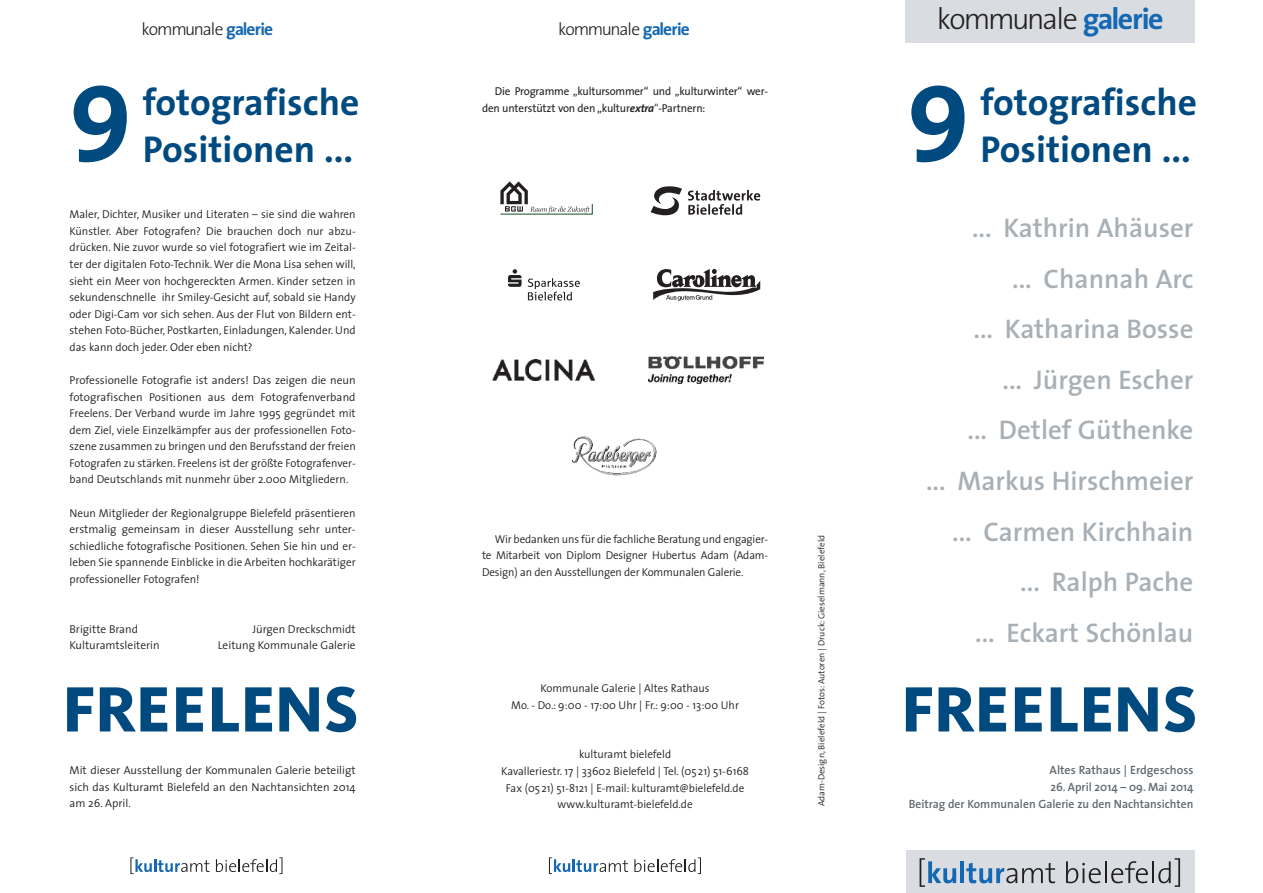
<style>
.page{position:relative;width:1263px;height:893px;background:#fff}
.page>*{position:absolute;margin:0;border:0;box-sizing:border-box;transform-origin:0 0}
.t1{font:700 108px "The Sans";color:#004a7f}
.t2{font:700 37.5px/46.5px "The Sans";color:#004a7f}
.t3{font:30px "The Sans Light Plain+QRFCDQ";letter-spacing:-.06em;color:#231f20}
.t4{font:600 27px/50.6px "The Sans";color:#a8b0b6;text-align:right}
.t5{font:17.4px "The Sans Light Plain+SHALKQ";letter-spacing:-.06em;color:#231f20}
.t6{font:17.4px "The Sans Light Plain+PXSJGW";letter-spacing:-.06em;color:#231f20}
.t7{font:600 12px/17px "The Sans";color:#60696f;text-align:right}
.t8{font:300 11.4px/16.6px "The Sans";color:#231f20;text-align:justify}
.t9{font:11.4px/16.6px "The Sans";letter-spacing:-.02em;color:#231f20}
.t10{font:300 9px "The Sans";color:#231f20}
.s1{font-family:"The Sans Bold Plain+CBKJFN";color:#1468b3}
.s2{font-family:"The Sans Bold Plain+OXTYOJ";color:#1468b3}
.s3{font-family:"The Sans Bold Plain+IJUPAO";color:#1468b3}
.s4{font-weight:700;font-style:italic}
.s5{font-weight:300}
</style>
<div class="page">
<svg style="left:67px;top:687px;width:26px;height:44px"></svg>
<svg style="left:100px;top:687px;width:67px;height:44px"></svg>
<svg style="left:176px;top:687px;width:27px;height:44px"></svg>
<svg style="left:212px;top:687px;width:27px;height:44px"></svg>
<svg style="left:245px;top:687px;width:27px;height:44px"></svg>
<svg style="left:279px;top:687px;width:40px;height:44px"></svg>
<svg style="left:326px;top:687px;width:30px;height:45px"></svg>
<div style="left:906px;top:0;width:289px;height:43px;background:#d9dce0"></div>
<div style="left:906px;top:850px;width:288px;height:43px;background:#d9dce0"></div>
<svg style="left:919px;top:858px;width:37px;height:29px"></svg>
<hr style="left:960px;top:861px;width:4px;height:22px;background:#1468b3">
<svg style="left:966px;top:863px;width:89px;height:20px"></svg>
<svg style="left:1066px;top:861px;width:35px;height:22px"></svg>
<hr style="left:1105px;top:861px;width:2px;height:22px;background:#231f20">
<svg style="left:1111px;top:861px;width:37px;height:22px"></svg>
<hr style="left:1152px;top:861px;width:2px;height:22px;background:#231f20">
<svg style="left:1158px;top:858px;width:22px;height:29px"></svg>
<svg style="left:549px;top:857px;width:79px;height:17px"></svg>
<svg style="left:634px;top:857px;width:67px;height:17px"></svg>
<svg style="left:130px;top:857px;width:80px;height:17px"></svg>
<svg style="left:216px;top:857px;width:66px;height:17px"></svg>
<svg style="left:500px;top:181px;width:93px;height:34px"></svg>
<svg style="left:508px;top:269px;width:13px;height:18px"></svg>
<svg style="left:528px;top:278px;width:52px;height:22px"></svg>
<svg style="left:688px;top:190px;width:72px;height:25px"></svg>
<svg style="left:651px;top:186px;width:31px;height:29px"></svg>
<svg style="left:653px;top:269px;width:107px;height:32px"></svg>
<img style="left:493px;top:360px;width:102px;height:20px">
<img style="left:580px;top:451px;width:77px;height:24px">
<img style="left:648px;top:357px;width:115px;height:26px">
<svg style="left:906px;top:687px;width:26px;height:44px"></svg>
<svg style="left:938px;top:687px;width:68px;height:44px"></svg>
<svg style="left:1015px;top:687px;width:27px;height:44px"></svg>
<svg style="left:1051px;top:687px;width:26px;height:44px"></svg>
<svg style="left:1084px;top:687px;width:27px;height:44px"></svg>
<svg style="left:1118px;top:687px;width:40px;height:44px"></svg>
<svg style="left:1164px;top:687px;width:31px;height:45px"></svg>
<h3 class="t5" style="left:141px;top:22px;width:133px">kommunale <span class="s1">galerie</span></h3>
<h3 class="t6" style="left:558px;top:22px;width:133px">kommunale <span class="s2">galerie</span></h3>
<h3 class="t3" style="left:937px;top:8px;width:228px">kommunale <span class="s3">galerie</span></h3>
<h1 class="t1" style="left:70px;top:63px;width:64px">9</h1>
<h2 class="t2" style="left:143px;top:83px;width:218px">fotografische<br>Positionen ...</h2>
<h1 class="t1" style="left:907px;top:63px;width:64px">9</h1>
<p class="t9" style="left:482px;top:84px;width:288px;text-indent:13px">Die Programme „kultursommer“ und „kulturwinter“ wer&shy;den unterstützt von den „kultur<span class="s4">extra</span><span class="s5">“</span>-Partnern:</p>
<h2 class="t2" style="left:980px;top:83px;width:218px">fotografische<br>Positionen ...</h2>
<p class="t8" style="left:70px;top:207px;width:288px">Maler, Dichter, Musiker und Literaten – sie sind die wahren Künstler. Aber Fotografen? Die brauchen doch nur abzu&shy;drücken. Nie zuvor wurde so viel fotografiert wie im Zeital&shy;ter der digitalen Foto-Technik.Wer die Mona Lisa sehen will, sieht ein Meer von hochgereckten Armen. Kinder setzen in sekundenschnelle ihr Smiley-Gesicht auf, sobald sie Handy oder Digi-Cam vor sich sehen. Aus der Flut von Bildern ent&shy;stehen Foto-Bücher, Postkarten, Einladungen, Kalender. Und das kann doch jeder. Oder eben nicht?</p>
<p class="t8" style="left:70px;top:373px;width:288px">Professionelle Fotografie ist anders! Das zeigen die neun fotografischen Positionen aus dem Fotografenverband Freelens. Der Verband wurde im Jahre 1995 gegründet mit dem Ziel, viele Einzelkämpfer aus der professionellen Foto&shy;szene zusammen zu bringen und den Berufsstand der freien Fotografen zu stärken. Freelens ist der größte Fotografenver&shy;band Deutschlands mit nunmehr über 2.000 Mitgliedern.</p>
<p class="t8" style="left:70px;top:506px;width:288px">Neun Mitglieder der Regionalgruppe Bielefeld präsentieren erstmalig gemeinsam in dieser Ausstellung sehr unter&shy;schiedliche fotografische Positionen. Sehen Sie hin und er&shy;leben Sie spannende Einblicke in die Arbeiten hochkarätiger professioneller Fotografen!</p>
<p class="t8" style="left:70px;top:622px;width:70px">Brigitte Brand</p>
<p class="t8" style="left:252px;top:622px;width:105px">Jürgen Dreckschmidt</p>
<p class="t8" style="left:70px;top:638px;width:92px">Kulturamtsleiterin</p>
<p class="t8" style="left:218px;top:638px;width:139px">Leitung Kommunale Galerie</p>
<p class="t8" style="left:70px;top:763px;width:288px">Mit dieser Ausstellung der Kommunalen Galerie beteiligt sich das Kulturamt Bielefeld an den Nachtansichten 2014 am 26. April.</p>
<p class="t8" style="left:482px;top:532px;width:288px;text-indent:13px">Wir bedanken uns für die fachliche Beratung und engagier&shy;te Mitarbeit von Diplom Designer Hubertus Adam (Adam-Design) an den Ausstellungen der Kommunalen Galerie.</p>
<p class="t8" style="left:511px;top:681px;width:229px;text-align:center">Kommunale Galerie | Altes Rathaus<br>Mo. - Do.: 9:00 - 17:00 Uhr | Fr.: 9:00 - 13:00 Uhr</p>
<p class="t8" style="left:501px;top:748px;width:249px;text-align:center">kulturamt bielefeld<br>Kavalleriestr. 17 | 33602 Bielefeld | Tel. (0521) 51-6168<br>Fax (0521) 51-8121 | E-mail: kulturamt@bielefeld.de www.kulturamt-bielefeld.de</p>
<p class="t10" style="left:818px;top:806px;width:273px;rotate:-90deg">Adam-Design, Bielefeld | Fotos: Autoren | Druck: Gieselmann, Bielefeld</p>
<h3 class="t4" style="left:926px;top:205px;width:269px">... Kathrin Ahäuser<br>... Channah Arc<br>... Katharina Bosse<br>... Jürgen Escher<br>... Detlef Güthenke<br>... Markus Hirschmeier ... Carmen Kirchhain ... Ralph Pache<br>... Eckart Schönlau</h3>
<p class="t7" style="left:1049px;top:763px;width:145px">Altes Rathaus | Erdgeschoss</p>
<p class="t7" style="left:909px;top:779px;width:286px">26. April 2014 – 09. Mai 2014<br>Beitrag der Kommunalen Galerie zu den Nachtansichten</p>
</div>
